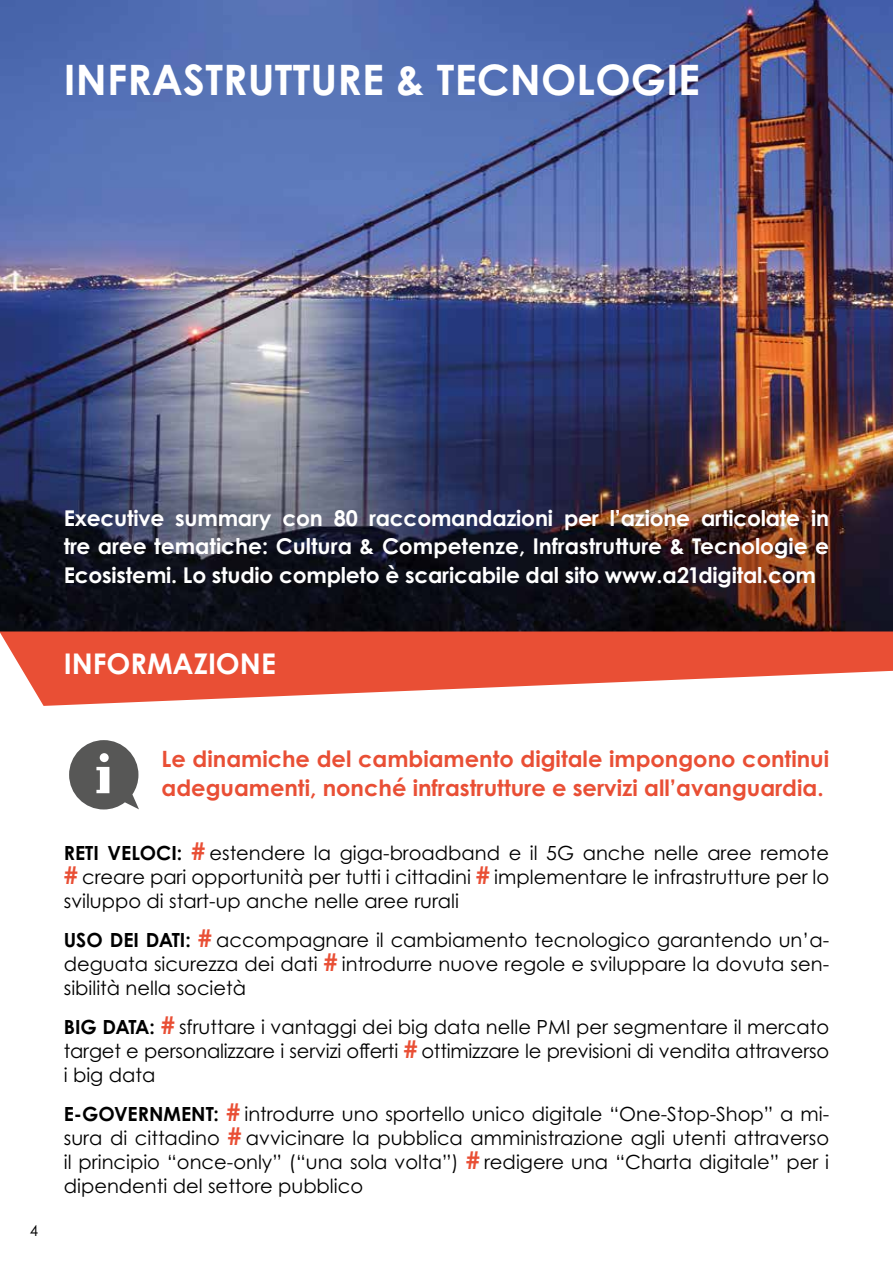
<style>
.page{position:relative;width:893px;height:1263px;background:#fff}
.page>*{position:absolute;margin:0;border:0;box-sizing:border-box;transform-origin:0 0}
.t1{font:700 42px "Century Gothic Pro";letter-spacing:.005em;color:#fff}
.t2{font:700 28.5px "Century Gothic Pro";color:#fff}
.t3{font:700 22.5px/28.5px "Century Gothic Pro";color:#e94f35}
.t4{font:700 21.75px/28.5px "Century Gothic Pro";letter-spacing:-.01em;color:#fff;text-align:justify}
.t5{font:19.5px/24px "Century Gothic Pro";color:#000;text-align:justify}
.t6{font:15px "Century Gothic Pro";color:#000}
.s1{font-weight:700}
.s2{font-weight:700;font-size:24px;color:#e94f35}
</style>
<div class="page">
<img style="left:0;top:0;width:893px;height:631px">
<svg style="left:0;top:631px;width:893px;height:75px;fill:#e94f35"></svg>
<svg style="left:69px;top:740px;width:70px;height:69px"></svg>
<h1 class="t1" style="left:64px;top:53px;width:638px">INFRASTRUTTURE &amp; TECNOLOGIE</h1>
<p class="t4" style="left:64px;top:503px;width:767px">Executive summary con 80 raccomandazioni per l’azione articolate in tre aree tematiche: Cultura &amp; Competenze, Infrastrutture &amp; Tecnologie e Ecosistemi. Lo studio completo è scaricabile dal sito www.a21digital.com</p>
<h2 class="t2" style="left:64px;top:646px;width:214px">INFORMAZIONE</h2>
<p class="t6" style="left:30px;top:1222px;width:10px">4</p>
<p class="t3" style="left:162px;top:744px;width:669px">Le dinamiche del cambiamento digitale impongono continui adeguamenti, nonché infrastrutture e servizi all’avanguardia.</p>
<p class="t5" style="left:64px;top:841px;width:767px"><span class="s1">RETI VELOCI:</span> <span class="s2">#</span> estendere la giga-broadband e il 5G anche nelle aree remote <span class="s2">#</span> creare pari opportunità per tutti i cittadini <span class="s2">#</span> implementare le infrastrutture per lo sviluppo di start-up anche nelle aree rurali</p>
<p class="t5" style="left:64px;top:928px;width:767px"><span class="s1">USO DEI DATI:</span> <span class="s2">#</span> accompagnare il cambiamento tecnologico garantendo un’a&shy;deguata sicurezza dei dati <span class="s2">#</span> introdurre nuove regole e sviluppare la dovuta sen&shy;sibilità nella società</p>
<p class="t5" style="left:64px;top:1014px;width:767px"><span class="s1">BIG DATA:</span> <span class="s2">#</span> sfruttare i vantaggi dei big data nelle PMI per segmentare il mercato target e personalizzare i servizi offerti <span class="s2">#</span> ottimizzare le previsioni di vendita attraverso i big data</p>
<p class="t5" style="left:64px;top:1101px;width:767px"><span class="s1">E-GOVERNMENT:</span> <span class="s2">#</span> introdurre uno sportello unico digitale “One-Stop-Shop” a mi&shy;sura di cittadino <span class="s2">#</span> avvicinare la pubblica amministrazione agli utenti attraverso il principio “once-only” (“una sola volta”) <span class="s2">#</span> redigere una “Charta digitale” per i dipendenti del settore pubblico</p>
</div>
